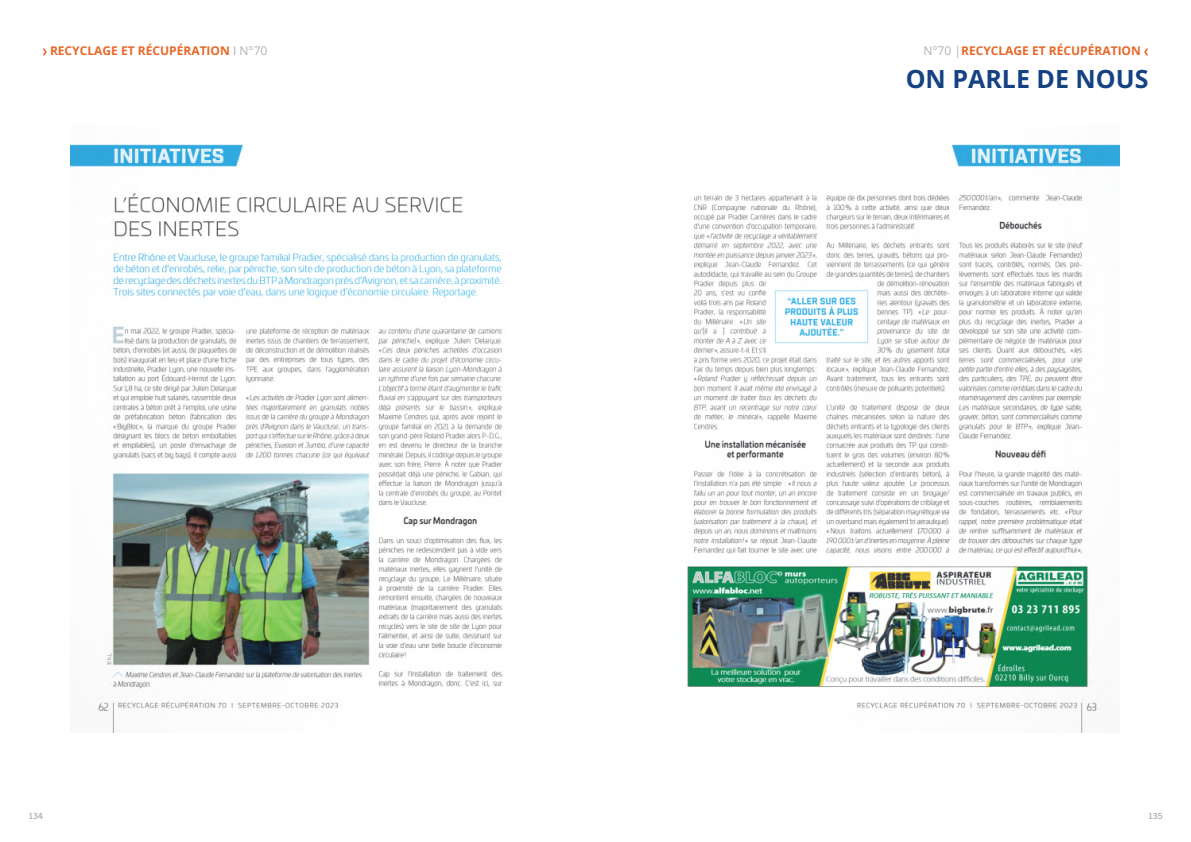
<style>
.page{position:relative;width:1191px;height:842px;background:#fff}
.page>*{position:absolute;margin:0;border:0;box-sizing:border-box;transform-origin:0 0}
.t1{font:700 25px "Open Sans";color:#154283}
.t2{font:700 12px "Open Sans";color:#e7682a}
.t3{font:700 8.5px "Trade Gothic Next LT Pro";color:#b3b2b2}
.s1{font-weight:400;color:#b3b2b2}
</style>
<div class="page">
<svg style="left:43px;top:48px;width:4px;height:7px"></svg>
<svg style="left:1144px;top:49px;width:4px;height:6px"></svg>
<img style="left:70px;top:144px;width:433px;height:588px">
<img style="left:687px;top:144px;width:432px;height:588px">
<p class="t2" style="left:50px;top:43px;width:219px">RECYCLAGE ET RÉCUPÉRATION <span class="s1">I N°70</span></p>
<p class="t2" style="left:923px;top:43px;width:219px"><span class="s1">N°70 |</span>RECYCLAGE ET RÉCUPÉRATION</p>
<h1 class="t1" style="left:905px;top:61px;width:244px">ON PARLE DE NOUS</h1>
<p class="t3" style="left:28px;top:810px;width:16px">134</p>
<p class="t3" style="left:1148px;top:810px;width:16px">135</p>
</div>
